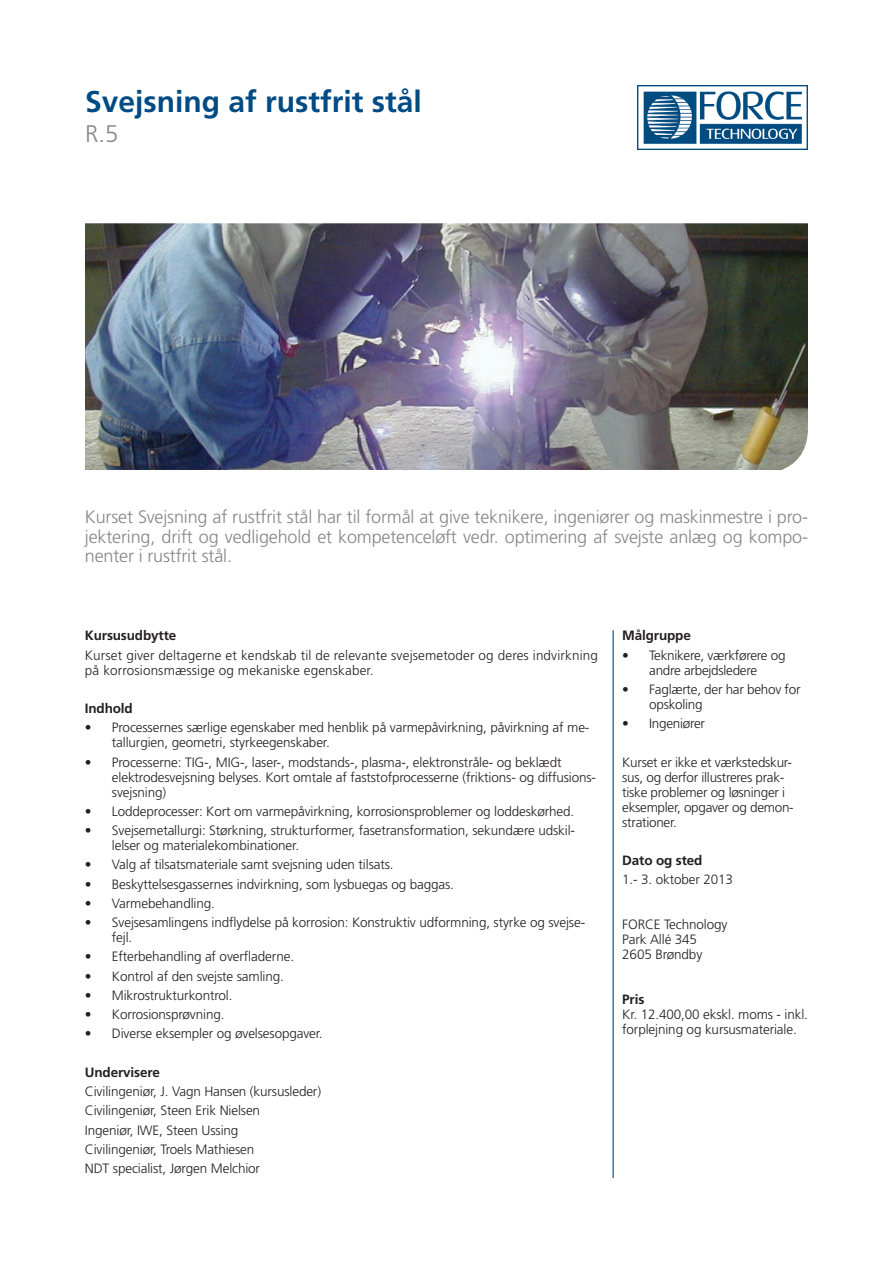
<style>
.page{position:relative;width:893px;height:1263px;background:#fff}
.page>*{position:absolute;margin:0;border:0;box-sizing:border-box;transform-origin:0 0}
.Ovesrkrift_1{font:700 30px "Frutiger LT Std";color:#004b84}
.overskrift_2{font:300 24px "Frutiger LT Std";color:#868588}
.introtekst_manchet{font:300 18px/19.5px "Frutiger LT Std";letter-spacing:-.01em;color:#868588;text-align:justify}
.underoverskrift{font:300 13.5px/15px "Frutiger LT Std";letter-spacing:-.01em;color:#231f20}
.underoverskrift-2{font:300 13.5px/15px "Frutiger LT Std";letter-spacing:.01em;color:#231f20}
.brødtekst{font:300 13.5px/15px "Frutiger LT Std";letter-spacing:-.01em;color:#231f20}
.underoverskrift-3{font:700 13.5px "Frutiger LT Std";letter-spacing:-.01em;color:#231f20}
.brødtekst-2{font:700 13.5px "Frutiger LT Std";color:#231f20}
</style>
<div class="page">
<img style="left:638px;top:85px;width:170px;height:65px">
<hr style="left:613px;top:630px;width:1px;height:548px;background:#004b84">
<img style="left:85px;top:223px;width:723px;height:247px">
<p class="Ovesrkrift_1" style="left:85px;top:84px;width:338px">Svejsning af rustfrit stål</p>
<p class="overskrift_2" style="left:85px;top:120px;width:35px">R.5</p>
<p class="introtekst_manchet" style="left:85px;top:507px;width:724px">Kurset Svejsning af rustfrit stål har til formål at give teknikere, ingeniører og maskinmestre i pro&shy;jektering, drift og vedligehold et kompetenceløft vedr. optimering af svejste anlæg og kompo&shy;nenter i rustfrit stål.</p>
<p class="underoverskrift-3" style="left:85px;top:628px;width:93px">Kursusudbytte</p>
<p class="underoverskrift-2" style="left:85px;top:648px;width:515px">Kurset giver deltagerne et kendskab til de relevante svejsemetoder og deres indvirkning på korrosionsmæssige og mekaniske egenskaber.</p>
<p class="underoverskrift-3" style="left:85px;top:700px;width:49px">Indhold</p>
<p class="underoverskrift" style="left:112px;top:720px;width:479px;text-indent:-27px">• Processernes særlige egenskaber med henblik på varmepåvirkning, påvirkning af me&shy;tallurgien, geometri, styrkeegenskaber.</p>
<p class="underoverskrift" style="left:112px;top:755px;width:486px;text-indent:-27px">• Processerne: TIG-, MIG-, laser-, modstands-, plasma-, elektronstråle- og beklædt elektrodesvejsning belyses. Kort omtale af faststofprocesserne (friktions- og diffusions&shy;svejsning)</p>
<p class="underoverskrift" style="left:85px;top:804px;width:491px">• Loddeprocesser: Kort om varmepåvirkning, korrosionsproblemer og loddeskørhed.</p>
<p class="underoverskrift" style="left:112px;top:823px;width:465px;text-indent:-27px">• Svejsemetallurgi: Størkning, strukturformer, fasetransformation, sekundære udskil&shy;lelser og materialekombinationer.</p>
<p class="underoverskrift" style="left:85px;top:857px;width:310px">• Valg af tilsatsmateriale samt svejsning uden tilsats.</p>
<p class="underoverskrift" style="left:85px;top:877px;width:370px">• Beskyttelsesgassernes indvirkning, som lysbuegas og baggas.</p>
<p class="underoverskrift" style="left:85px;top:896px;width:132px">• Varmebehandling.</p>
<p class="underoverskrift" style="left:112px;top:915px;width:475px;text-indent:-27px">• Svejsesamlingens indflydelse på korrosion: Konstruktiv udformning, styrke og svejse&shy;fejl.</p>
<p class="underoverskrift" style="left:85px;top:949px;width:211px">• Efterbehandling af overfladerne.</p>
<p class="underoverskrift" style="left:85px;top:969px;width:200px">• Kontrol af den svejste samling.</p>
<p class="underoverskrift" style="left:85px;top:988px;width:149px">• Mikrostrukturkontrol.</p>
<p class="underoverskrift" style="left:85px;top:1007px;width:141px">• Korrosionsprøvning.</p>
<p class="underoverskrift" style="left:85px;top:1026px;width:239px">• Diverse eksempler og øvelsesopgaver.</p>
<p class="underoverskrift-3" style="left:85px;top:1064px;width:76px">Undervisere</p>
<p class="underoverskrift" style="left:85px;top:1084px;width:238px">Civilingeniør, J. Vagn Hansen (kursusleder)</p>
<p class="underoverskrift" style="left:85px;top:1103px;width:177px">Civilingeniør, Steen Erik Nielsen</p>
<p class="underoverskrift" style="left:85px;top:1123px;width:155px">Ingeniør, IWE, Steen Ussing</p>
<p class="underoverskrift" style="left:85px;top:1142px;width:171px">Civilingeniør, Troels Mathiesen</p>
<p class="underoverskrift" style="left:85px;top:1161px;width:177px">NDT specialist, Jørgen Melchior</p>
<p class="underoverskrift-3" style="left:622px;top:628px;width:70px">Målgruppe</p>
<p class="underoverskrift" style="left:622px;top:648px;width:165px;text-align:center">• Teknikere, værkførere og andre arbejdsledere</p>
<p class="underoverskrift" style="left:649px;top:682px;width:153px;text-indent:-27px">• Faglærte, der har behov for opskoling</p>
<p class="underoverskrift" style="left:622px;top:716px;width:84px">• Ingeniører</p>
<p class="underoverskrift" style="left:622px;top:755px;width:173px">Kurset er ikke et værkstedskur&shy;sus, og derfor illustreres prak&shy;tiske problemer og løsninger i eksempler, opgaver og demon&shy;strationer.</p>
<p class="underoverskrift-3" style="left:622px;top:852px;width:82px">Dato og sted</p>
<p class="brødtekst" style="left:622px;top:872px;width:112px">1.- 3. oktober 2013</p>
<p class="brødtekst" style="left:622px;top:917px;width:107px">FORCE Technology</p>
<p class="brødtekst" style="left:622px;top:932px;width:76px">Park Allé 345</p>
<p class="brødtekst" style="left:622px;top:947px;width:82px">2605 Brøndby</p>
<p class="brødtekst-2" style="left:622px;top:992px;width:24px">Pris</p>
<p class="brødtekst" style="left:622px;top:1007px;width:187px">Kr. 12.400,00 ekskl. moms - inkl. forplejning og kursusmateriale.</p>
</div>
